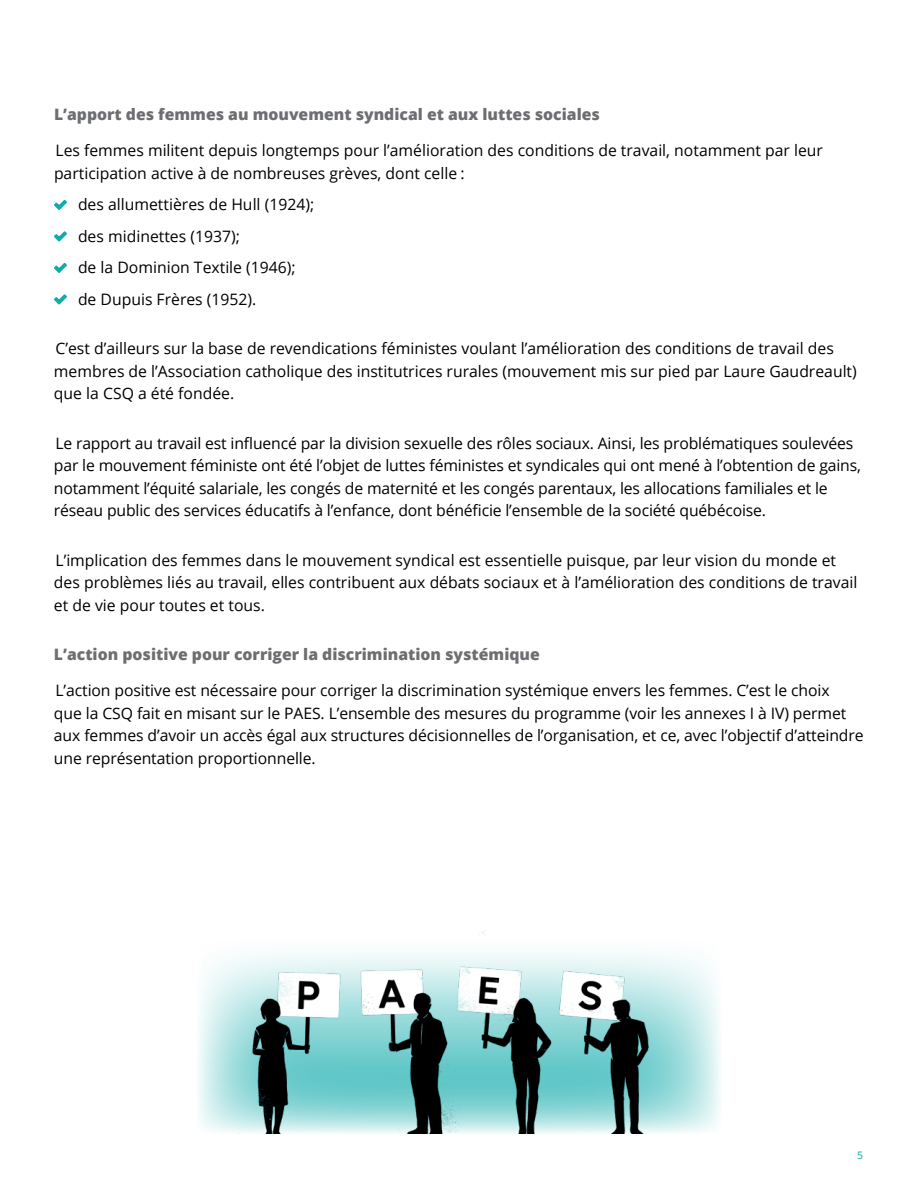
<style>
.page{position:relative;width:918px;height:1188px;background:#fff}
.page>*{position:absolute;margin:0;border:0;box-sizing:border-box;transform-origin:0 0}
.t1{font:15.75px/22.5px "Open Sans";letter-spacing:-.005em;color:#000}
.t2{font:800 15.75px "Open Sans";color:#6d6e71}
.t3{font:600 10.5px "Open Sans";color:#41bcbd}
</style>
<div class="page">
<svg style="left:54px;top:200px;width:13px;height:10px"></svg>
<svg style="left:54px;top:231px;width:13px;height:11px"></svg>
<svg style="left:54px;top:263px;width:13px;height:10px"></svg>
<svg style="left:54px;top:294px;width:13px;height:11px"></svg>
<img style="left:198px;top:930px;width:522px;height:203px">
<p class="t2" style="left:54px;top:102px;width:547px">L’apport des femmes au mouvement syndical et aux luttes sociales</p>
<p class="t1" style="left:54px;top:139px;width:771px">Les femmes militent depuis longtemps pour l’amélioration des conditions de travail, notamment par leur participation active à de nombreuses grèves, dont celle :</p>
<p class="t1" style="left:78px;top:188px;width:238px;line-height:31.5px">des allumettières de Hull (1924); des midinettes (1937);<br>de la Dominion Textile (1946); de Dupuis Frères (1952).</p>
<p class="t1" style="left:54px;top:337px;width:804px">C’est d’ailleurs sur la base de revendications féministes voulant l’amélioration des conditions de travail des membres de l’Association catholique des institutrices rurales (mouvement mis sur pied par Laure Gaudreault) que la CSQ a été fondée.</p>
<p class="t1" style="left:54px;top:431px;width:808px">Le rapport au travail est influencé par la division sexuelle des rôles sociaux. Ainsi, les problématiques soulevées par le mouvement féministe ont été l’objet de luttes féministes et syndicales qui ont mené à l’obtention de gains, notamment l’équité salariale, les congés de maternité et les congés parentaux, les allocations familiales et le réseau public des services éducatifs à l’enfance, dont bénéficie l’ensemble de la société québécoise.</p>
<p class="t1" style="left:54px;top:548px;width:805px">L’implication des femmes dans le mouvement syndical est essentielle puisque, par leur vision du monde et des problèmes liés au travail, elles contribuent aux débats sociaux et à l’amélioration des conditions de travail et de vie pour toutes et tous.</p>
<p class="t2" style="left:54px;top:642px;width:487px">L’action positive pour corriger la discrimination systémique</p>
<p class="t1" style="left:54px;top:679px;width:811px">L’action positive est nécessaire pour corriger la discrimination systémique envers les femmes. C’est le choix<br>que la CSQ fait en misant sur le PAES. L’ensemble des mesures du programme (voir les annexes I à IV) permet aux femmes d’avoir un accès égal aux structures décisionnelles de l’organisation, et ce, avec l’objectif d’atteindre une représentation proportionnelle.</p>
<p class="t3" style="left:857px;top:1148px;width:7px">5</p>
</div>
